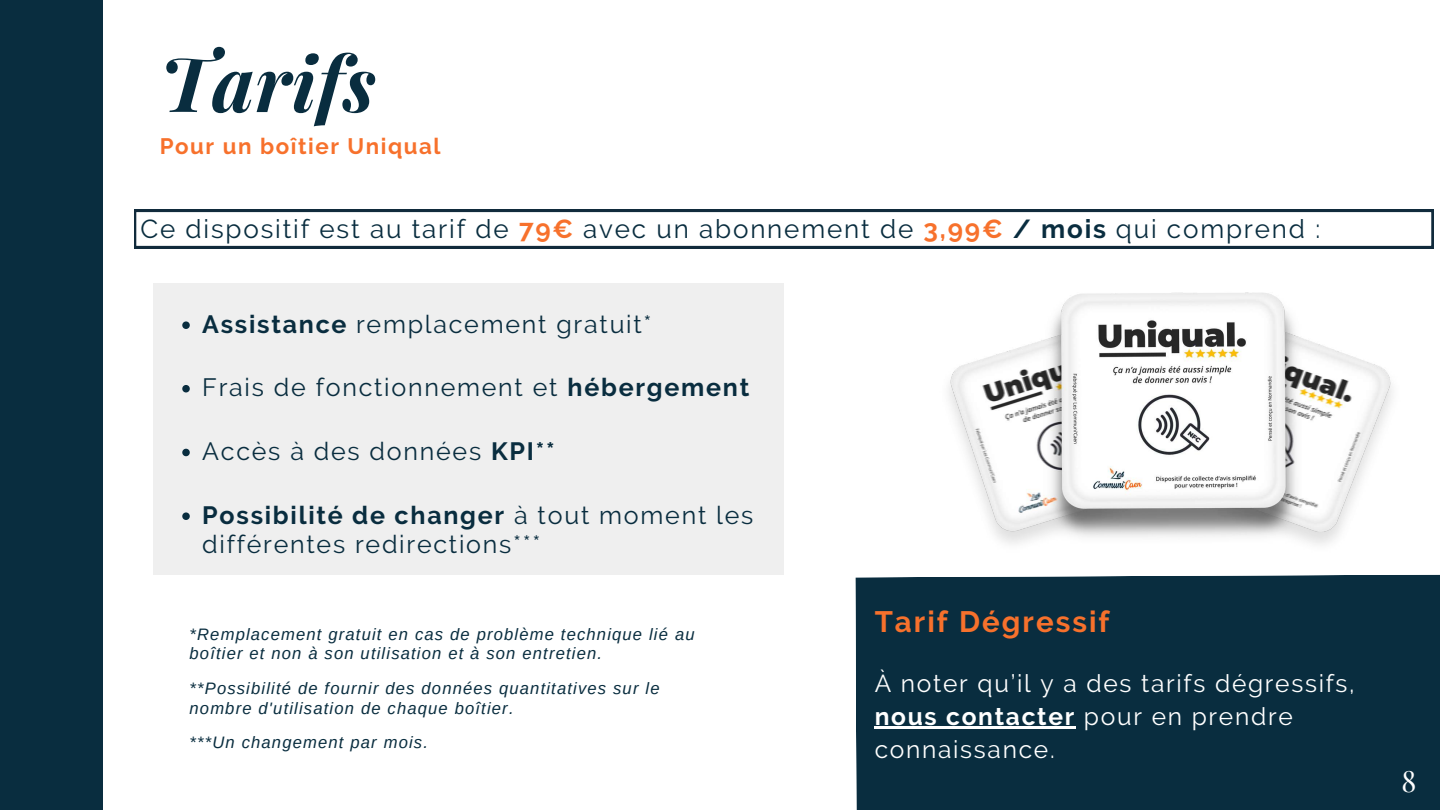
<style>
.page{position:relative;width:1440px;height:810px;background:#fff}
.page>*{position:absolute;margin:0;border:0;box-sizing:border-box;transform-origin:0 0}
.t1{font:italic 700 76px "Playfair Display";letter-spacing:.01em;color:#092d3f}
.t2{font:700 29.4px "Raleway";letter-spacing:.07em;color:#f7712c}
.t3{font:28.8px "Playfair Display";color:#fff}
.t4{font:26px "Raleway";letter-spacing:.07em;color:#092d3f}
.t5{font:25px/29.2px "Raleway";letter-spacing:.07em;color:#092d3f}
.t6{font:24.5px/33px "Raleway";letter-spacing:.07em;color:#fff}
.t7{font:700 22.3px "Raleway";letter-spacing:.07em;color:#f7712c}
.t8{font:italic 16.6px/19.5px "Arimo";letter-spacing:.07em;color:#092d3f}
.s1{font-weight:700;color:#f7712c}
.s2{font-weight:700}
</style>
<div class="page">
<div style="left:0;top:0;width:103px;height:810px;background:#092d3f"></div>
<svg style="left:134px;top:210px;width:1300px;height:38px"></svg>
<div style="left:855px;top:575px;width:585px;height:235px;background:#092d3f"></div>
<img style="left:949px;top:292px;width:443px;height:252px">
<div style="left:154px;top:284px;width:630px;height:291px;background:#efefef"></div>
<svg style="left:182px;top:321px;width:8px;height:8px"></svg>
<svg style="left:182px;top:385px;width:8px;height:7px"></svg>
<svg style="left:182px;top:449px;width:8px;height:7px"></svg>
<svg style="left:182px;top:512px;width:8px;height:8px"></svg>
<hr style="left:875px;top:726px;width:201px;height:2px;background:#fff">
<h1 class="t1" style="left:160px;top:30px;width:217px">Tarifs</h1>
<h3 class="t7" style="left:160px;top:134px;width:282px">Pour un boîtier Uniqual</h3>
<h3 class="t4" style="left:140px;top:213px;width:1181px">Ce dispositif est au tarif de <span class="s1">79€</span> avec un abonnement de <span class="s1">3,99€</span> <span class="s2">/ mois</span> qui comprend :</h3>
<h3 class="t5" style="left:202px;top:309px;width:451px"><span class="s2">Assistance</span> remplacement gratuit*</h3>
<h3 class="t5" style="left:202px;top:373px;width:549px">Frais de fonctionnement et <span class="s2">hébergement</span></h3>
<h3 class="t5" style="left:202px;top:437px;width:354px">Accès à des données <span class="s2">KPI**</span></h3>
<h3 class="t5" style="left:202px;top:500px;width:553px"><span class="s2">Possibilité de changer</span> à tout moment les différentes redirections***</h3>
<p class="t8" style="left:190px;top:624px;width:507px">*Remplacement gratuit en cas de problème technique lié au boîtier et non à son utilisation et à son entretien.</p>
<p class="t8" style="left:190px;top:679px;width:472px">**Possibilité de fournir des données quantitatives sur le nombre d'utilisation de chaque boîtier.</p>
<p class="t8" style="left:190px;top:733px;width:240px">***Un changement par mois.</p>
<h2 class="t2" style="left:875px;top:604px;width:236px">Tarif Dégressif</h2>
<h3 class="t6" style="left:875px;top:666px;width:482px">À noter qu’il y a des tarifs dégressifs, <span class="s2">nous contacter</span> pour en prendre connaissance.</h3>
<h3 class="t3" style="left:1401px;top:761px;width:16px">8</h3>
</div>
